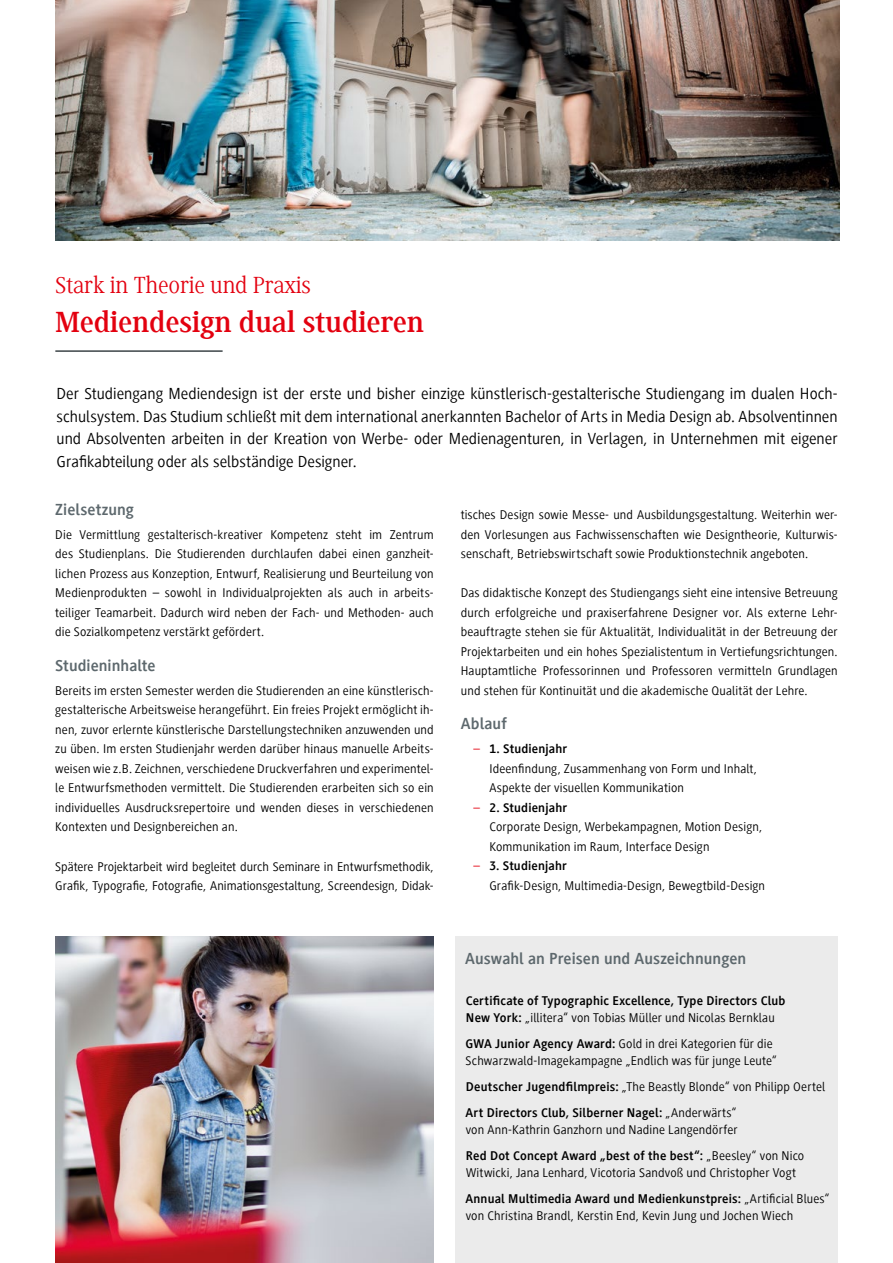
<style>
.page{position:relative;width:893px;height:1263px;background:#fff}
.page>*{position:absolute;margin:0;border:0;box-sizing:border-box;transform-origin:0 0}
.t1{font:700 30px "Generis Serif Com";letter-spacing:-.01em;color:#e3000f}
.t2{font:24px "Generis Serif Com";letter-spacing:-.01em;color:#e3000f}
.t3{font:16.5px/22.5px "Generis Sans Com";color:#000;text-align:justify}
.t4{font:700 16.5px "Generis Sans Com";letter-spacing:.005em;color:#5d686d}
.t5{font:13.05px/19.5px "Generis Sans Com";letter-spacing:.01em;color:#000}
.t6{font:700 13.05px/17.2px "Generis Sans Com";letter-spacing:.015em;color:#000}
.s1{color:#e3000f}
.s2{font-weight:700}
.s3{font-weight:400}
</style>
<div class="page">
<img style="left:55px;top:0;width:784px;height:240px">
<hr style="left:55px;top:350px;width:168px;height:2px;background:#3c4448">
<img style="left:55px;top:936px;width:379px;height:327px">
<div style="left:455px;top:936px;width:383px;height:327px;background:#ebebeb"></div>
<h2 class="t2" style="left:55px;top:272px;width:257px">Stark in Theorie und Praxis</h2>
<h1 class="t1" style="left:55px;top:305px;width:370px">Mediendesign dual studieren</h1>
<p class="t3" style="left:57px;top:382px;width:783px">Der Studiengang Mediendesign ist der erste und bisher einzige künstlerisch-gestalterische Studiengang im dualen Hoch&shy;schulsystem. Das Studium schließt mit dem international anerkannten Bachelor of Arts in Media Design ab. Absolventinnen und Absolventen arbeiten in der Kreation von Werbe- oder Medienagenturen, in Verlagen, in Unternehmen mit eigener Grafikabteilung oder als selbständige Designer.</p>
<p class="t4" style="left:55px;top:500px;width:80px">Zielsetzung</p>
<p class="t5" style="left:55px;top:525px;width:380px;text-align:justify">Die Vermittlung gestalterisch-kreativer Kompetenz steht im Zentrum des Studienplans. Die Studierenden durchlaufen dabei einen ganzheit&shy;lichen Prozess aus Konzeption, Entwurf, Realisierung und Beurteilung von Medienprodukten – sowohl in Individualprojekten als auch in arbeits&shy;teiliger Teamarbeit. Dadurch wird neben der Fach- und Methoden- auch die Sozialkompetenz verstärkt gefördert.</p>
<p class="t4" style="left:55px;top:656px;width:102px">Studieninhalte</p>
<p class="t5" style="left:55px;top:681px;width:380px;text-align:justify">Bereits im ersten Semester werden die Studierenden an eine künstlerisch&shy;gestalterische Arbeitsweise herangeführt. Ein freies Projekt ermöglicht ih&shy;nen, zuvor erlernte künstlerische Darstellungstechniken anzuwenden und zu üben. Im ersten Studienjahr werden darüber hinaus manuelle Arbeits&shy;weisen wie z.B. Zeichnen, verschiedene Druckverfahren und experimentel&shy;le Entwurfsmethoden vermittelt. Die Studierenden erarbeiten sich so ein individuelles Ausdrucksrepertoire und wenden dieses in verschiedenen Kontexten und Designbereichen an.</p>
<p class="t5" style="left:55px;top:856px;width:380px">Spätere Projektarbeit wird begleitet durch Seminare in Entwurfsmethodik,<br>Grafik, Typografie, Fotografie, Animationsgestaltung, Screendesign, Didak-</p>
<p class="t5" style="left:461px;top:505px;width:378px;text-align:justify">tisches Design sowie Messe- und Ausbildungsgestaltung. Weiterhin wer&shy;den Vorlesungen aus Fachwissenschaften wie Designtheorie, Kulturwis&shy;senschaft, Betriebswirtschaft sowie Produktionstechnik angeboten.</p>
<p class="t5" style="left:461px;top:583px;width:378px;text-align:justify">Das didaktische Konzept des Studiengangs sieht eine intensive Betreuung durch erfolgreiche und praxiserfahrene Designer vor. Als externe Lehr&shy;beauftragte stehen sie für Aktualität, Individualität in der Betreuung der Projektarbeiten und ein hohes Spezialistentum in Vertiefungsrichtungen.<br>Hauptamtliche Professorinnen und Professoren vermitteln Grundlagen und stehen für Kontinuität und die akademische Qualität der Lehre.</p>
<p class="t4" style="left:461px;top:715px;width:48px">Ablauf</p>
<p class="t5" style="left:489px;top:739px;width:269px;text-indent:-16px"><span class="s1">–</span> <span class="s2">1. Studienjahr<br></span>Ideenfindung, Zusammenhang von Form und Inhalt,<br>Aspekte der visuellen Kommunikation</p>
<p class="t5" style="left:489px;top:798px;width:274px;text-indent:-16px"><span class="s1">–</span> <span class="s2">2. Studienjahr<br></span>Corporate Design, Werbekampagnen, Motion Design,<br>Kommunikation im Raum, Interface Design</p>
<p class="t5" style="left:489px;top:856px;width:277px;text-indent:-16px"><span class="s1">–</span> <span class="s2">3. Studienjahr<br></span>Grafik-Design, Multimedia-Design, Bewegtbild-Design</p>
<p class="t4" style="left:465px;top:949px;width:283px">Auswahl an Preisen und Auszeichnungen</p>
<p class="t6" style="left:466px;top:992px;width:321px">Certificate of Typographic Excellence, Type Directors Club<br>New York: <span class="s3">„illitera“ von Tobias Müller und Nicolas Bernklau</span></p>
<p class="t5" style="left:465px;top:1035px;width:313px;line-height:17.2px"><span class="s2">GWA Junior Agency Award:</span> Gold in drei Kategorien für die<br>Schwarzwald-Imagekampagne „Endlich was für junge Leute“</p>
<p class="t6" style="left:465px;top:1074px;width:361px;line-height:25.8px">Deutscher Jugendfilmpreis: <span class="s3">„The Beastly Blonde“ von Philipp Oertel<br></span>Art Directors Club, Silberner Nagel: <span class="s3">„Anderwärts“</span></p>
<p class="t5" style="left:466px;top:1117px;width:340px;line-height:25.8px">von Ann-Kathrin Ganzhorn und Nadine Langendörfer<br><span class="s2">Red Dot Concept Award „best of the best“:</span> „Beesley“ von Nico</p>
<p class="t5" style="left:465px;top:1160px;width:366px;line-height:25.8px">Witwicki, Jana Lenhard, Vicotoria Sandvoß und Christopher Vogt<br><span class="s2">Annual Multimedia Award und Medienkunstpreis:</span> „Artificial Blues“</p>
<p class="t5" style="left:466px;top:1206px;width:329px">von Christina Brandl, Kerstin End, Kevin Jung und Jochen Wiech</p>
</div>
